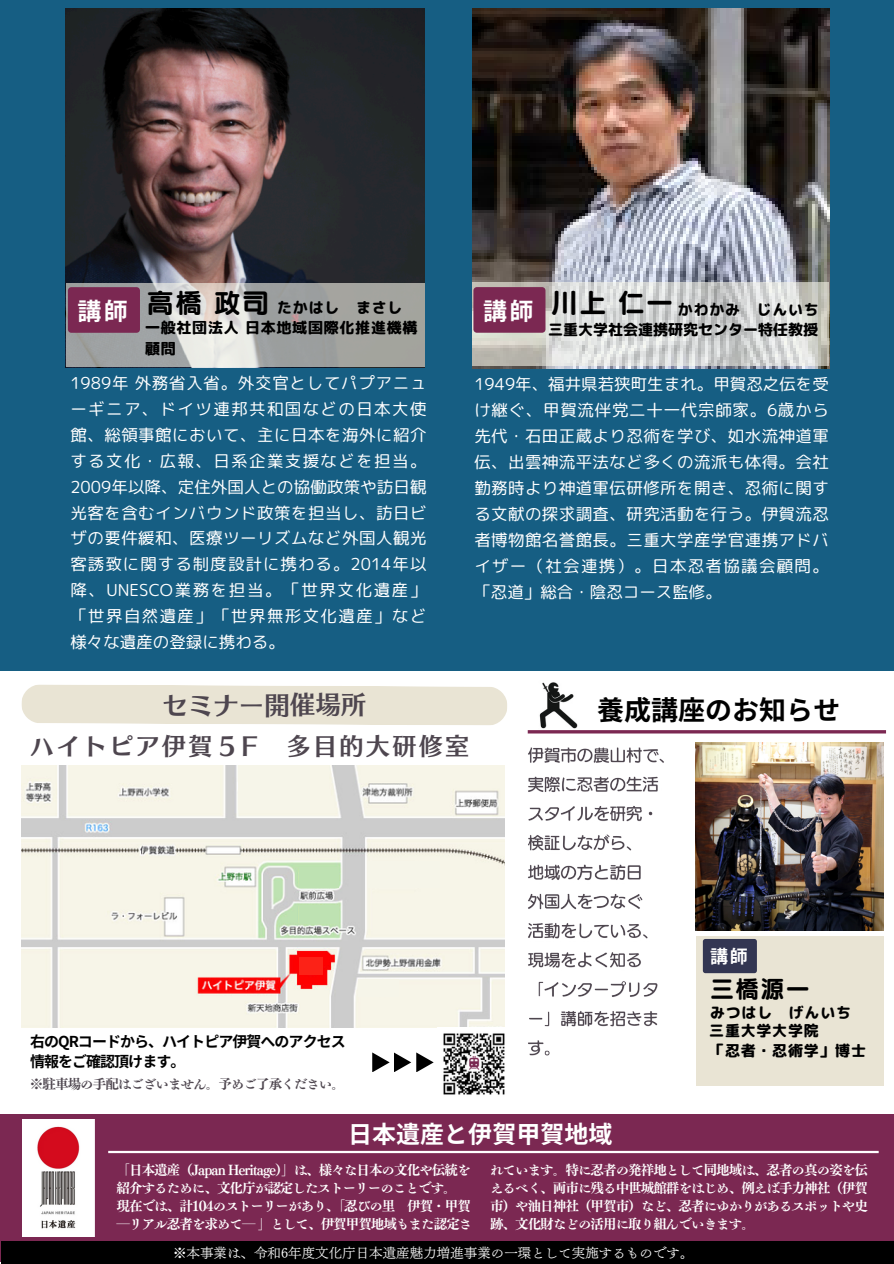
<style>
.page{position:relative;width:894px;height:1264px;background:#fff}
.page>*{position:absolute;margin:0;border:0;box-sizing:border-box;transform-origin:0 0}
.t1{font:700 27px "Noto Sans JP";color:#000}
.t2{font:27px "Canva Seurat Pro N B";letter-spacing:.05em;color:#000}
.t3{font:25.5px "Canva Skip Pro N B";letter-spacing:-.005em;color:#4e464f}
.t4{font:24px "Canva Skip Pro N B";letter-spacing:.1em;color:#4e464f}
.t5{font:700 24px "Noto Sans JP";color:#fff}
.t6{font:24px "Canva Seurat Pro N B";color:#000}
.t7{font:700 18px "Noto Sans JP";color:#fff}
.t8{font:16.5px/25.8px "rounded mplus 1 p regular";letter-spacing:.025em;color:#fff;text-align:justify}
.t9{font:15px "rounded mplus 1 p heavy";letter-spacing:.05em;color:#000}
.t10{font:700 15px "Noto Sans JP";letter-spacing:-.065em;color:#000}
.t11{font:15px "rounded mplus 1 p heavy";color:#000}
.t12{font:13.5px/18px "Tsuku B Min Pr 6 N E";letter-spacing:-.07em;color:#fff}
.t13{font:13.5px "Tsuku B Min Pr 6 N LB";color:#fff}
.t14{font:13.5px "Tsuku B Min Pr 6 N E";letter-spacing:-.07em;color:#4e464f}
</style>
<div class="page">
<div style="left:1px;top:0;width:892px;height:670px;background:#165e83"></div>
<svg style="left:21px;top:684px;width:486px;height:41px;background:#eae6d7"></svg>
<img style="left:472px;top:9px;width:357px;height:360px">
<img style="left:539px;top:682px;width:39px;height:47px">
<img style="left:695px;top:742px;width:188px;height:188px">
<img style="left:22px;top:765px;width:482px;height:262px">
<img style="left:443px;top:1033px;width:62px;height:62px">
<svg style="left:372px;top:1052px;width:61px;height:20px"></svg>
<div style="left:695px;top:936px;width:188px;height:150px;background:#e9e4d4"></div>
<div style="left:358px;top:979px;width:40px;height:17px;background:#f6f5e9"></div>
<div style="left:368px;top:861px;width:71px;height:26px;background:#f6f5e9"></div>
<div style="left:238px;top:765px;width:71px;height:45px;background:#f6f5e9"></div>
<div style="left:0;top:1113px;width:893px;height:147px;background:#7b2852"></div>
<div style="left:1px;top:1241px;width:892px;height:22px;background:#000"></div>
<img style="left:22px;top:1119px;width:72px;height:117px">
<hr style="left:527px;top:730px;width:358px;height:3px;background:#7b2852">
<img style="left:528px;top:747px;width:136px;height:309px">
<hr style="left:108px;top:1150px;width:770px;height:3px;background:#fff">
<div style="left:299px;top:957px;width:24px;height:17px;background:#fc2217"></div>
<div style="left:299px;top:905px;width:39px;height:18px;background:#bee2b2"></div>
<div style="left:299px;top:867px;width:39px;height:20px;background:#bee2b2"></div>
<img style="left:66px;top:9px;width:359px;height:359px">
<svg style="left:67px;top:283px;width:358px;height:83px;background:#b0b1ae"></svg>
<div style="left:68px;top:287px;width:72px;height:46px;background:#7b2852"></div>
<svg style="left:472px;top:282px;width:356px;height:83px;background:#d3d4d1"></svg>
<div style="left:473px;top:287px;width:72px;height:46px;background:#7b2852"></div>
<div style="left:702px;top:939px;width:54px;height:34px;background:#333652"></div>
<h2 class="t5" style="left:77px;top:292px;width:52px">講師</h2>
<h1 class="t2" style="left:147px;top:289px;width:124px">高橋政司</h1>
<p class="t9" style="left:277px;top:297px;width:127px">たかはし まさし</p>
<p class="t9" style="left:145px;top:317px;width:274px">一般社団法人日本地域国際化推進機構</p>
<p class="t9" style="left:145px;top:337px;width:32px">顧問</p>
<p class="t5" style="left:483px;top:292px;width:52px">講師</p>
<p class="t2" style="left:551px;top:289px;width:121px">川上仁一</p>
<p class="t9" style="left:677px;top:299px;width:142px">かわかみ じんいち</p>
<p class="t11" style="left:548px;top:319px;width:271px">三重大学社会連携研究センター特任教授</p>
<h1 class="t8" style="left:70px;top:370px;width:357px">1989年外務省入省。外交官としてパプアニューギニア、ドイツ連邦共和国などの日本大使館、総領事館において、主に日本を海外に紹介する文化・広報、日系企業支援などを担当。2009年以降、定住外国人との協働政策や訪日観光客を含むインバウンド政策を担当し、訪日ビザの要件緩和、医療ツーリズムなど外国人観光客誘致に関する制度設計に携わる。2014年以降、UNESCO業務を担当。「世界文化遺産」「世界自然遺産」「世界無形文化遺産」など様々な遺産の登録に携わる。</h1>
<p class="t8" style="left:474px;top:371px;width:356px">1949年、福井県若狭町生まれ。甲賀忍之伝を受け継ぐ、甲賀流伴党二十一代宗師家。6歳から先代・石田正蔵より忍術を学び、如水流神道軍伝、出雲神流平法など多くの流派も体得。会社勤務時より神道軍伝研修所を開き、忍術に関する文献の探求調査、研究活動を行う。伊賀流忍者博物館名誉館長。三重大学産学官連携アドバイザー（社会連携）。日本忍者協議会顧問。「忍道」総合・陰忍コース監修。</p>
<h5 class="t3" style="left:162px;top:692px;width:205px">セミナー開催場所</h5>
<h3 class="t4" style="left:30px;top:733px;width:440px">ハイトピア伊賀５F 多目的大研修室</h3>
<p class="t10" style="left:30px;top:1029px;width:317px">右のQRコードから、ハイトピア伊賀へのアクセス</p>
<p class="t10" style="left:30px;top:1050px;width:157px">情報をご確認頂けます。</p>
<p class="t14" style="left:30px;top:1077px;width:316px">※駐車場の手配はございません。予めご了承ください。</p>
<p class="t1" style="left:597px;top:689px;width:244px">養成講座のお知らせ</p>
<h1 class="t7" style="left:709px;top:941px;width:39px">講師</h1>
<p class="t6" style="left:709px;top:976px;width:98px">三橋源一</p>
<h6 class="t9" style="left:709px;top:1002px;width:142px">みつはし げんいち</h6>
<h3 class="t9" style="left:709px;top:1019px;width:111px">三重大学大学院</h3>
<p class="t9" style="left:709px;top:1039px;width:158px">「忍者・忍術学」博士</p>
<p class="t5" style="left:348px;top:1115px;width:265px">日本遺産と伊賀甲賀地域</p>
<p class="t12" style="left:116px;top:1160px;width:355px">「日本遺産（Japan Heritage）」は、様々な日本の文化や伝統を紹介するために、文化庁が認定したストーリーのことです。</p>
<p class="t12" style="left:116px;top:1196px;width:357px">現在では、計104のストーリーがあり、「忍びの里 伊賀・甲賀─リアル忍者を求めて─ 」として、伊賀甲賀地域もまた認定さ</p>
<p class="t12" style="left:490px;top:1160px;width:379px;text-align:justify">れています。特に忍者の発祥地として同地域は、忍者の真の姿を伝えるべく、両市に残る中世城館群をはじめ、例えば手力神社（伊賀市）や油日神社（甲賀市）など、忍者にゆかりがあるスポットや史跡、文化財などの活用に取り組んでいきます。</p>
<h3 class="t13" style="left:173px;top:1245px;width:522px">※本事業は、令和6年度文化庁日本遺産魅力増進事業の一環として実施するものです。</h3>
</div>
